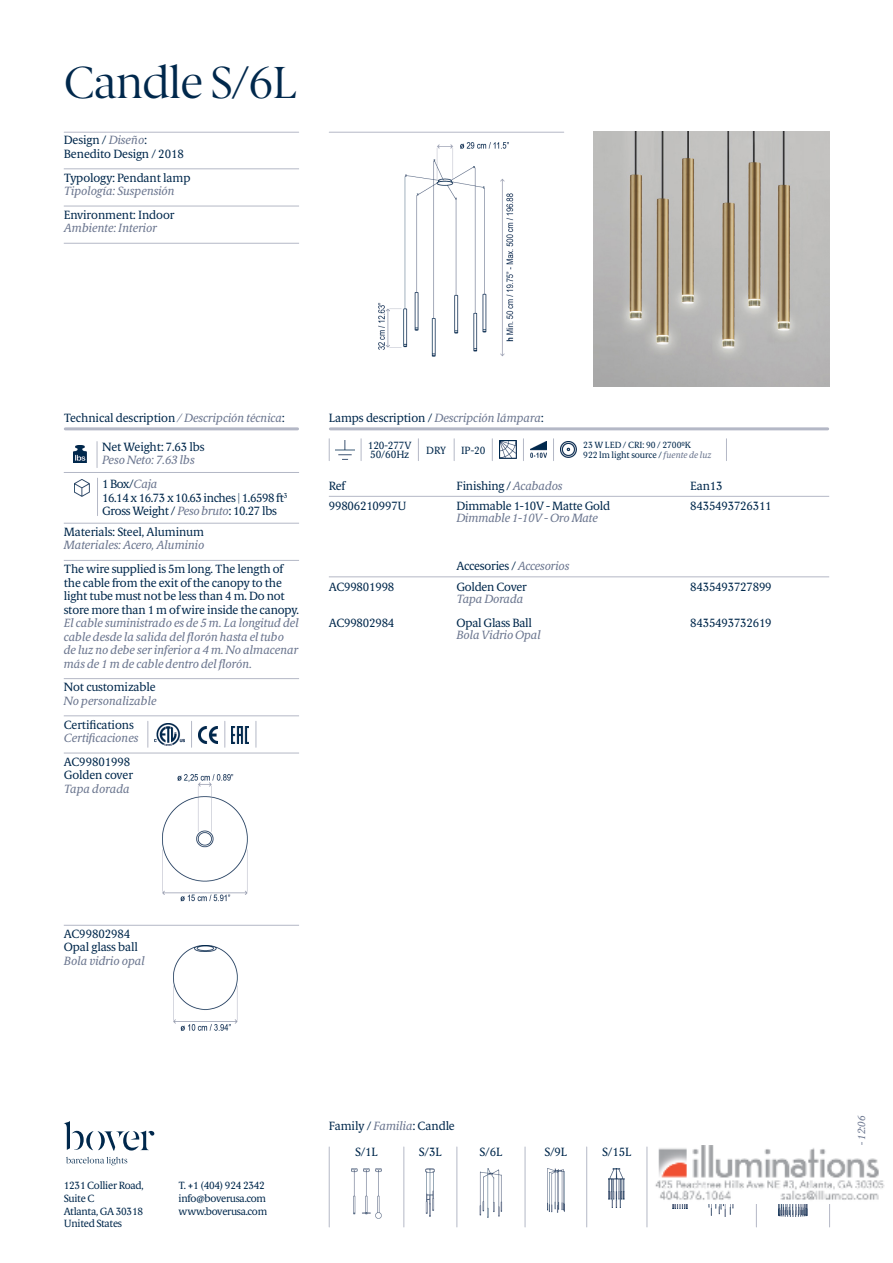
<style>
.page{position:relative;width:893px;height:1263px;background:#fff}
.page>*{position:absolute;margin:0;border:0;box-sizing:border-box;transform-origin:0 0}
.Nom{font:45px "Berlingske Serif";letter-spacing:-.025em;color:#00284c}
.Text_línia_inferior{font:italic 12px/13.5px "Berlingske Serif Tx";letter-spacing:-.01em;color:#6b768f}
.Text_línia_inferior-2{font:12px/13.5px "Berlingske Serif Tx";letter-spacing:-.01em;color:#00284c}
.Acabats{font:12px "Berlingske Serif Tx";letter-spacing:-.02em;color:#00284c}
.Text_línia_inferior-3{font:12px/13.5px "Berlingske Serif Tx";letter-spacing:-.035em;color:#00284c}
.Acabats-2{font:italic 12px "Berlingske Serif Tx";letter-spacing:-.02em;color:#6b768f}
.Info_tècnica{font:10.5px/12.8px "Berlingske Serif Tx";letter-spacing:-.025em;color:#00284c}
.Info_Bombeta{font:9px "Berlingske Serif Tx";letter-spacing:-.01em;color:#00284c}
.s1{font-style:italic;color:#6b768f}
.s2{font-style:normal;color:#00284c}
</style>
<div class="page">
<hr style="left:329px;top:1147px;width:1px;height:80px;background:#b4b8c6">
<hr style="left:456px;top:1147px;width:1px;height:80px;background:#b4b8c6">
<img style="left:479px;top:1208px;width:24px;height:10px">
<hr style="left:525px;top:1147px;width:1px;height:80px;background:#b4b8c6">
<img style="left:547px;top:1208px;width:18px;height:5px">
<img style="left:353px;top:1208px;width:29px;height:10px">
<img style="left:426px;top:1208px;width:9px;height:8px">
<hr style="left:586px;top:1147px;width:1px;height:80px;background:#b4b8c6">
<hr style="left:403px;top:1147px;width:1px;height:80px;background:#b4b8c6">
<hr style="left:647px;top:1147px;width:1px;height:80px;background:#b4b8c6">
<hr style="left:756px;top:1147px;width:1px;height:80px;background:#b4b8c6">
<hr style="left:829px;top:1147px;width:1px;height:80px;background:#b4b8c6">
<img style="left:710px;top:1208px;width:24px;height:8px">
<img style="left:778px;top:1208px;width:29px;height:8px">
<img style="left:63px;top:131px;width:767px;height:1077px">
<img style="left:654px;top:1145px;width:231px;height:58px">
<p class="Nom" style="left:64px;top:53px;width:235px">Candle S/6L</p>
<p class="Text_línia_inferior-2" style="left:64px;top:133px;width:122px">Design / <span class="s1">Diseño</span>:<br>Benedito Design / 2018</p>
<p class="Text_línia_inferior-2" style="left:64px;top:171px;width:128px">Typology: Pendant lamp<br><span class="s1">Tipología: Suspensión</span></p>
<p class="Text_línia_inferior-2" style="left:64px;top:208px;width:112px">Environment: Indoor<br><span class="s1">Ambiente: Interior</span></p>
<p class="Text_línia_inferior-2" style="left:64px;top:411px;width:222px">Technical description <span class="s1">/ Descripción técnica</span>:</p>
<p class="Text_línia_inferior-2" style="left:329px;top:411px;width:216px">Lamps description / <span class="s1">Descripción lámpara</span>:</p>
<p class="Text_línia_inferior-2" style="left:102px;top:440px;width:104px">Net Weight: 7.63 lbs<br><span class="s1">Peso Neto: 7.63 lbs</span></p>
<p class="Text_línia_inferior-3" style="left:102px;top:477px;width:187px">1 Box/<span class="s1">Caja<br></span>16.14 x 16.73 x 10.63 inches | 1.6598 ft<sup>3<br></sup>Gross Weight / <span class="s1">Peso bruto</span>: 10.27 lbs</p>
<p class="Text_línia_inferior" style="left:64px;top:525px;width:142px"><span class="s2">Materials: Steel, Aluminum<br></span>Materiales: Acero, Aluminio</p>
<p class="Text_línia_inferior" style="left:64px;top:562px;width:237px"><span class="s2">The wire supplied is 5m long. The length of the cable from the exit of the canopy to the light tube must not be less than 4 m. Do not store more than 1 m of wire inside the canopy.<br></span>El cable suministrado es de 5 m. La longitud del cable desde la salida del florón hasta el tubo de luz no debe ser inferior a 4 m. No almacenar más de 1 m de cable dentro del florón.</p>
<p class="Text_línia_inferior" style="left:64px;top:680px;width:94px"><span class="s2">Not customizable<br></span>No personalizable</p>
<p class="Text_línia_inferior" style="left:64px;top:718px;width:76px"><span class="s2">Certifications<br></span>Certificaciones</p>
<p class="Text_línia_inferior-2" style="left:64px;top:755px;width:71px">AC99801998<br>Golden cover<br><span class="s1">Tapa dorada</span></p>
<p class="Info_tècnica" style="left:368px;top:439px;width:45px">120-277V</p>
<p class="Info_tècnica" style="left:370px;top:448px;width:41px">50/60Hz</p>
<p class="Info_tècnica" style="left:426px;top:444px;width:21px">DRY</p>
<p class="Info_tècnica" style="left:461px;top:444px;width:26px">IP-20</p>
<p class="Info_Bombeta" style="left:583px;top:438px;width:109px">23 W LED / CRI: 90 / 2700ºK</p>
<p class="Info_Bombeta" style="left:583px;top:449px;width:130px">922 lm light source / <span class="s1">fuente de luz</span></p>
<p class="Acabats" style="left:329px;top:477px;width:18px">Ref</p>
<p class="Acabats" style="left:456px;top:477px;width:108px">Finishing / <span class="s1">Acabados</span></p>
<p class="Acabats" style="left:690px;top:477px;width:34px">Ean13</p>
<p class="Acabats" style="left:329px;top:497px;width:79px">99806210997U</p>
<p class="Acabats" style="left:456px;top:497px;width:155px">Dimmable 1-10V - Matte Gold</p>
<p class="Acabats" style="left:690px;top:497px;width:83px">8435493726311</p>
<p class="Acabats-2" style="left:456px;top:509px;width:143px">Dimmable 1-10V - Oro Mate</p>
<p class="Acabats" style="left:456px;top:557px;width:115px">Accesories / <span class="s1">Accesorios</span></p>
<p class="Acabats" style="left:329px;top:578px;width:67px">AC99801998</p>
<p class="Acabats" style="left:456px;top:578px;width:72px">Golden Cover</p>
<p class="Acabats" style="left:690px;top:578px;width:83px">8435493727899</p>
<p class="Acabats-2" style="left:456px;top:590px;width:69px">Tapa Dorada</p>
<p class="Acabats" style="left:329px;top:614px;width:67px">AC99802984</p>
<p class="Acabats" style="left:456px;top:614px;width:77px">Opal Glass Ball</p>
<p class="Acabats" style="left:690px;top:614px;width:83px">8435493732619</p>
<p class="Acabats-2" style="left:456px;top:626px;width:86px">Bola Vidrio Opal</p>
<p class="Text_línia_inferior-2" style="left:64px;top:927px;width:83px">AC99802984<br>Opal glass ball<br><span class="s1">Bola vidrio opal</span></p>
<p class="Info_tècnica" style="left:64px;top:1179px;width:81px">1231 Collier Road,<br>Suite C<br>Atlanta, GA 30318<br>United States</p>
<p class="Info_tècnica" style="left:179px;top:1179px;width:90px">T. +1 (404) 924 2342 info@boverusa.com www.boverusa.com</p>
<p class="Text_línia_inferior-2" style="left:329px;top:1119px;width:128px">Family / <span class="s1">Familia</span>: Candle</p>
<p class="Text_línia_inferior-2" style="left:355px;top:1145px;width:24px">S/1L</p>
<p class="Text_línia_inferior-2" style="left:419px;top:1145px;width:24px">S/3L</p>
<p class="Text_línia_inferior-2" style="left:479px;top:1145px;width:24px">S/6L</p>
<p class="Text_línia_inferior-2" style="left:544px;top:1145px;width:24px">S/9L</p>
<p class="Text_línia_inferior-2" style="left:602px;top:1145px;width:31px">S/15L</p>
</div>
